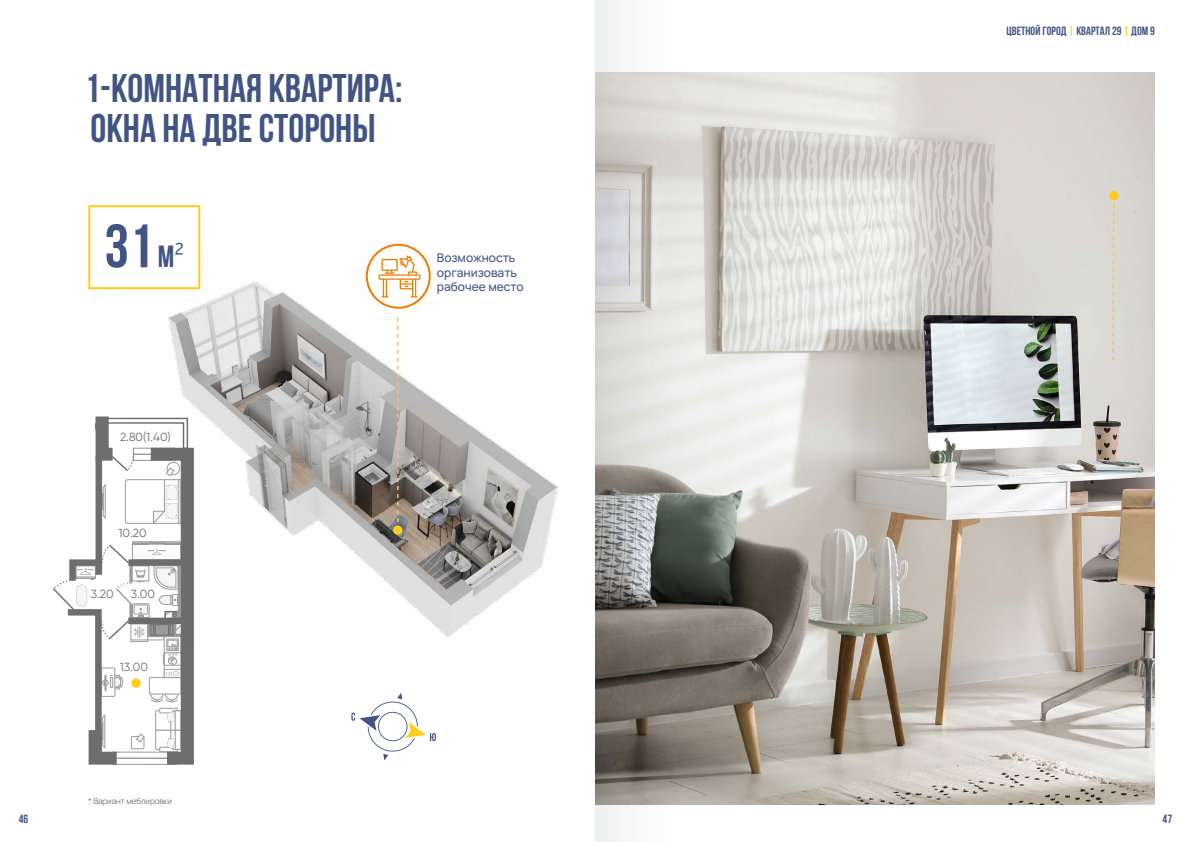
<style>
.page{position:relative;width:1191px;height:842px;background:#fff}
.page>*{position:absolute;margin:0;border:0;box-sizing:border-box;transform-origin:0 0}
.t1{font:700 61.2px "Bebas Neue";color:#415483}
.t2{font:700 40px/40px "Bebas Neue";color:#415483}
.t3{font:500 12px/14.4px "Manrope";color:#415483}
.t4{font:700 12px "Bebas Neue";color:#415483}
.t5{font:11.8px "Gilroy";color:#6e6e6e}
.t6{font:300 8px "Manrope";color:#565655}
.s1{font-size:30.6px}
.s2{font-family:"Bliss Pro";font-weight:200;font-size:30.6px}
.s3{color:#fecd17}
</style>
<div class="page">
<svg style="left:53px;top:416px;width:141px;height:349px"></svg>
<img style="left:126px;top:248px;width:432px;height:402px">
<div style="left:88px;top:205px;width:112px;height:84px;border:2px solid #fecd17"></div>
<svg style="left:131px;top:678px;width:10px;height:10px"></svg>
<svg style="left:378px;top:255px;width:43px;height:43px"></svg>
<div style="left:366px;top:244px;width:65px;height:65px;border:2px solid #ef7c00;border-radius:50%"></div>
<img style="left:684px;top:72px;width:471px;height:732px">
<svg style="left:1108px;top:190px;width:11px;height:172px;background:#ddd7c0"></svg>
<svg style="left:397px;top:317px;width:1px;height:208px"></svg>
<div style="left:393px;top:525px;width:9px;height:10px;background:#fecd17;border-radius:50%"></div>
<svg style="left:351px;top:693px;width:85px;height:67px"></svg>
<svg style="left:595px;top:0;width:89px;height:842px;background:#b6b4b0"></svg>
<p class="t2" style="left:84px;top:67px;width:320px">1-комнатная квартира: окна на две стороны</p>
<h1 class="t1" style="left:105px;top:213px;width:81px">31 <span class="s1">м</span><span class="s2">²</span></h1>
<p class="t3" style="left:437px;top:250px;width:88px">Возможность организовать рабочее место</p>
<p class="t5" style="left:120px;top:429px;width:52px">2.80(1.40)</p>
<p class="t5" style="left:118px;top:526px;width:30px">10.20</p>
<p class="t5" style="left:91px;top:587px;width:24px">3.20</p>
<p class="t5" style="left:131px;top:587px;width:26px">3.00</p>
<p class="t5" style="left:120px;top:660px;width:30px">13.00</p>
<p class="t6" style="left:88px;top:795px;width:85px">* Вариант меблировки</p>
<p class="t4" style="left:1006px;top:25px;width:150px">цветной город <span class="s3">|</span> квартал 29 <span class="s3">|</span> дом 9</p>
<p class="t4" style="left:19px;top:812px;width:11px">46</p>
<p class="t4" style="left:1162px;top:812px;width:11px">47</p>
</div>
